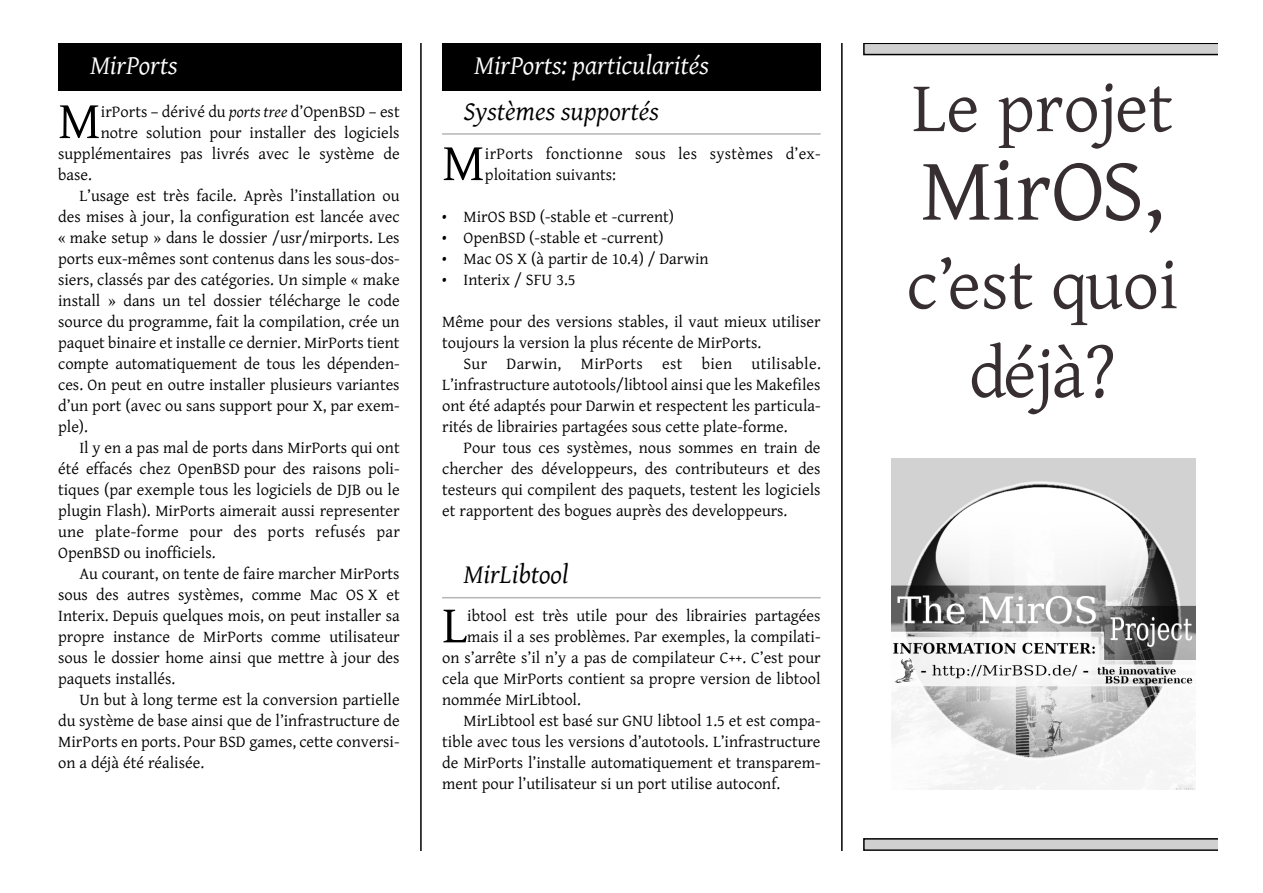
<style>
.page{position:relative;width:1263px;height:893px;background:#fff}
.page>*{position:absolute;margin:0;border:0;box-sizing:border-box;transform-origin:0 0}
.t1{font:90px "Gentium";letter-spacing:-.01em;color:#231f20}
.t2{font:72px/88.5px "Gentium";color:#231f20;text-align:center}
.t3{font:53.1px "Gentium";color:#000}
.t4{font:italic 27px "Gentium";color:#fff}
.t5{font:italic 27px "Gentium";color:#000}
.t6{font:16.5px/21px "Gentium";color:#000;text-align:justify}
.t7{font:16.5px/21px "Gentium";letter-spacing:.02em;color:#000}
.s1{font-style:italic}
</style>
<div class="page">
<svg style="left:863px;top:44px;width:355px;height:11px;background:#b7b7b7"></svg>
<svg style="left:863px;top:838px;width:355px;height:12px;background:#ababab"></svg>
<hr style="left:420px;top:44px;width:2px;height:806px;background:#000">
<hr style="left:841px;top:44px;width:2px;height:806px;background:#000">
<div style="left:442px;top:44px;width:379px;height:47px;background:#000"></div>
<img style="left:891px;top:458px;width:304px;height:331px">
<div style="left:58px;top:44px;width:343px;height:47px;background:#000"></div>
<hr style="left:442px;top:133px;width:379px;height:2px;background:#666">
<hr style="left:442px;top:597px;width:379px;height:1px;background:#666">
<h3 class="t4" style="left:90px;top:52px;width:89px">MirPorts</h3>
<h3 class="t3" style="left:58px;top:89px;width:44px">M</h3>
<p class="t6" style="left:101px;top:101px;width:300px">irPorts – dérivé du <span class="s1">ports tree</span> d’OpenBSD – est</p>
<p class="t6" style="left:101px;top:122px;width:300px">notre solution pour installer des logiciels</p>
<p class="t6" style="left:58px;top:143px;width:343px">supplémentaires pas livrés avec le système de</p>
<p class="t6" style="left:58px;top:164px;width:35px">base.</p>
<p class="t6" style="left:79px;top:185px;width:322px">L’usage est très facile. Après l’installation ou</p>
<p class="t6" style="left:58px;top:206px;width:343px">des mises à jour, la configuration est lancée avec</p>
<p class="t6" style="left:58px;top:227px;width:343px">« make setup » dans le dossier /usr/mirports. Les</p>
<p class="t6" style="left:58px;top:248px;width:343px">ports eux-mêmes sont contenus dans les sous-dos-</p>
<p class="t6" style="left:58px;top:269px;width:343px">siers, classés par des catégories. Un simple « make</p>
<p class="t6" style="left:58px;top:290px;width:343px">install » dans un tel dossier télécharge le code</p>
<p class="t6" style="left:58px;top:311px;width:343px">source du programme, fait la compilation, crée un</p>
<p class="t6" style="left:58px;top:332px;width:343px">paquet binaire et installe ce dernier. MirPorts tient</p>
<p class="t6" style="left:58px;top:353px;width:343px">compte automatiquement de tous les dépenden-</p>
<p class="t6" style="left:58px;top:374px;width:343px">ces. On peut en outre installer plusieurs variantes</p>
<p class="t6" style="left:58px;top:395px;width:343px">d’un port (avec ou sans support pour X, par exem-</p>
<p class="t6" style="left:58px;top:416px;width:31px">ple).</p>
<p class="t6" style="left:79px;top:437px;width:322px">Il y en a pas mal de ports dans MirPorts qui ont</p>
<p class="t6" style="left:58px;top:458px;width:343px">été effacés chez OpenBSD pour des raisons poli-</p>
<p class="t6" style="left:58px;top:479px;width:343px">tiques (par exemple tous les logiciels de DJB ou le</p>
<p class="t6" style="left:58px;top:500px;width:343px">plugin Flash). MirPorts aimerait aussi representer</p>
<p class="t7" style="left:58px;top:521px;width:343px">une plate-forme pour des ports refusés par</p>
<p class="t6" style="left:58px;top:542px;width:159px">OpenBSD ou inofficiels.</p>
<p class="t6" style="left:79px;top:563px;width:322px">Au courant, on tente de faire marcher MirPorts</p>
<p class="t6" style="left:58px;top:584px;width:343px">sous des autres systèmes, comme Mac OS X et</p>
<p class="t6" style="left:58px;top:605px;width:343px">Interix. Depuis quelques mois, on peut installer sa</p>
<p class="t6" style="left:58px;top:626px;width:343px">propre instance de MirPorts comme utilisateur</p>
<p class="t6" style="left:58px;top:647px;width:343px">sous le dossier home ainsi que mettre à jour des</p>
<p class="t6" style="left:58px;top:668px;width:119px">paquets installés.</p>
<p class="t6" style="left:79px;top:689px;width:322px">Un but à long terme est la conversion partielle</p>
<p class="t6" style="left:58px;top:710px;width:343px">du système de base ainsi que de l’infrastructure de</p>
<p class="t6" style="left:58px;top:731px;width:343px">MirPorts en ports. Pour BSD games, cette conversi-</p>
<p class="t6" style="left:58px;top:752px;width:147px">on a déjà été réalisée.</p>
<h3 class="t4" style="left:474px;top:52px;width:236px">MirPorts: particularités</h3>
<h3 class="t5" style="left:463px;top:99px;width:197px">Systèmes supportés</h3>
<h3 class="t3" style="left:442px;top:131px;width:44px">M</h3>
<p class="t7" style="left:485px;top:143px;width:337px">irPorts fonctionne sous les systèmes d’ex&shy;ploitation suivants:</p>
<p class="t6" style="left:442px;top:206px;width:233px">• MirOS BSD (-stable et -current)</p>
<p class="t6" style="left:442px;top:227px;width:223px">• OpenBSD (-stable et -current)</p>
<p class="t6" style="left:442px;top:248px;width:268px">• Mac OS X (à partir de 10.4) / Darwin</p>
<p class="t6" style="left:442px;top:269px;width:135px">• Interix / SFU 3.5</p>
<p class="t6" style="left:442px;top:311px;width:380px">Même pour des versions stables, il vaut mieux utiliser toujours la version la plus récente de MirPorts.</p>
<p class="t6" style="left:442px;top:353px;width:380px;text-indent:21px">Sur Darwin, MirPorts est bien utilisable.<br>L’infrastructure autotools/libtool ainsi que les Makefiles ont été adaptés pour Darwin et respectent les particula&shy;rités de librairies partagées sous cette plate-forme.</p>
<p class="t6" style="left:442px;top:437px;width:380px;text-indent:21px">Pour tous ces systèmes, nous sommes en train de chercher des développeurs, des contributeurs et des testeurs qui compilent des paquets, testent les logiciels et rapportent des bogues auprès des developpeurs.</p>
<h3 class="t5" style="left:463px;top:562px;width:106px">MirLibtool</h3>
<h3 class="t3" style="left:442px;top:593px;width:27px">L</h3>
<p class="t6" style="left:467px;top:605px;width:355px">ibtool est très utile pour des librairies partagées</p>
<p class="t6" style="left:467px;top:626px;width:355px">mais il a ses problèmes. Par exemples, la compilati-</p>
<p class="t6" style="left:442px;top:647px;width:380px">on s’arrête s’il n’y a pas de compilateur C++. C’est pour</p>
<p class="t6" style="left:442px;top:668px;width:380px">cela que MirPorts contient sa propre version de libtool</p>
<p class="t6" style="left:442px;top:689px;width:140px">nommée MirLibtool.</p>
<p class="t6" style="left:463px;top:710px;width:359px">MirLibtool est basé sur GNU libtool 1.5 et est compa-</p>
<p class="t6" style="left:442px;top:731px;width:380px">tible avec tous les versions d’autotools. L’infrastructure</p>
<p class="t6" style="left:442px;top:752px;width:380px">de MirPorts l’installe automatiquement et transparem-</p>
<p class="t6" style="left:442px;top:773px;width:340px">ment pour l’utilisateur si un port utilise autoconf.</p>
<h2 class="t2" style="left:912px;top:62px;width:263px">Le projet</h2>
<h1 class="t1" style="left:920px;top:136px;width:246px">MirOS,</h1>
<h2 class="t2" style="left:906px;top:239px;width:274px">c’est quoi déjà?</h2>
</div>
